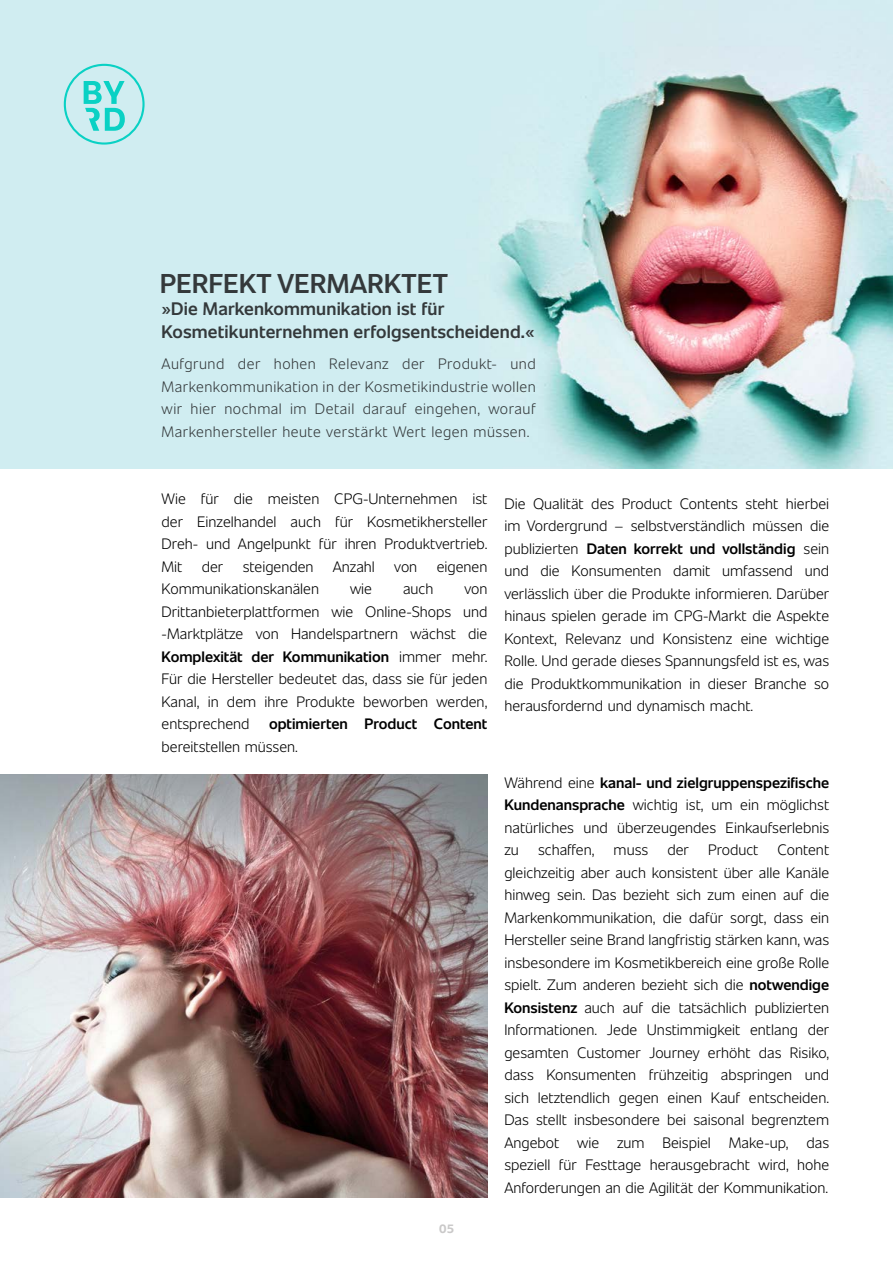
<style>
.page{position:relative;width:893px;height:1263px;background:#fff}
.page>*{position:absolute;margin:0;border:0;box-sizing:border-box;transform-origin:0 0}
.t1{font:600 27px "Unitext";letter-spacing:.01em;color:#34393b}
.t2{font:600 18px/22.5px "Unitext";letter-spacing:.01em;color:#34393b}
.t3{font:300 15px/22.5px "Unitext";color:#000;text-align:justify}
.t4{font:300 15px/22.5px "Unitext";letter-spacing:.03em;color:#34393b;text-align:justify}
.t5{font:600 15px "Unitext";color:#000}
.t6{font:700 12px "Unitext";color:#cac9c9}
.s1{font-weight:600}
</style>
<div class="page">
<img style="left:0;top:0;width:893px;height:468px">
<svg style="left:64px;top:64px;width:81px;height:81px;background:#a4e6e7"></svg>
<img style="left:0;top:774px;width:487px;height:423px">
<h1 class="t1" style="left:160px;top:263px;width:289px">PERFEKT VERMARKTET</h1>
<p class="t2" style="left:162px;top:296px;width:375px">»Die Markenkommunikation ist für<br>Kosmetikunternehmen erfolgsentscheidend.«</p>
<p class="t4" style="left:162px;top:351px;width:376px">Aufgrund der hohen Relevanz der Produkt- und Markenkommunikation in der Kosmetikindustrie wollen wir hier nochmal im Detail darauf eingehen, worauf Markenhersteller heute verstärkt Wert legen müssen.</p>
<p class="t3" style="left:162px;top:486px;width:327px">Wie für die meisten CPG-Unternehmen ist der Einzelhandel auch für Kosmetikhersteller Dreh- und Angelpunkt für ihren Produktvertrieb.<br>Mit</p>
<p class="t3" style="left:202px;top:554px;width:23px">der</p>
<p class="t3" style="left:243px;top:554px;width:72px">steigenden</p>
<p class="t3" style="left:333px;top:554px;width:44px">Anzahl</p>
<p class="t3" style="left:394px;top:554px;width:25px">von</p>
<p class="t3" style="left:437px;top:554px;width:52px">eigenen</p>
<p class="t3" style="left:162px;top:576px;width:159px">Kommunikationskanälen</p>
<p class="t3" style="left:350px;top:576px;width:24px">wie</p>
<p class="t3" style="left:403px;top:576px;width:32px">auch</p>
<p class="t3" style="left:162px;top:576px;width:327px;text-indent:303px">von Drittanbieterplattformen wie Online-Shops und -Marktplätze von Handelspartnern wächst die <span class="s1">Komplexität der Kommunikation</span> immer mehr.<br>Für die Hersteller bedeutet das, dass sie für jeden Kanal, in dem ihre Produkte beworben werden, entsprechend</p>
<p class="t5" style="left:269px;top:713px;width:220px">optimierten Product Content</p>
<p class="t3" style="left:162px;top:734px;width:138px">bereitstellen müssen.</p>
<p class="t6" style="left:439px;top:1220px;width:16px">05</p>
<p class="t3" style="left:504px;top:491px;width:326px">Die Qualität des Product Contents steht hierbei im Vordergrund – selbstverständlich müssen die publizierten <span class="s1">Daten korrekt und vollständig</span> sein und die Konsumenten damit umfassend und verlässlich über die Produkte informieren. Darüber hinaus spielen gerade im CPG-Markt die Aspekte Kontext, Relevanz und Konsistenz eine wichtige Rolle. Und gerade dieses Spannungsfeld ist es, was die Produktkommunikation in dieser Branche so herausfordernd und dynamisch macht.</p>
<p class="t3" style="left:504px;top:770px;width:326px">Während eine <span class="s1">kanal- und zielgruppenspezifische Kundenansprache</span> wichtig ist, um ein möglichst natürliches und überzeugendes Einkaufserlebnis zu</p>
<p class="t3" style="left:504px;top:837px;width:326px;text-indent:273px">Content gleichzeitig aber auch konsistent über alle Kanäle hinweg sein. Das bezieht sich zum einen auf die Markenkommunikation, die dafür sorgt, dass ein Hersteller seine Brand langfristig stärken kann, was insbesondere im Kosmetikbereich eine große Rolle spielt. Zum anderen bezieht sich die <span class="s1">notwendige Konsistenz</span> auch auf die tatsächlich publizierten Informationen. Jede Unstimmigkeit entlang der gesamten Customer Journey erhöht das Risiko, dass Konsumenten frühzeitig abspringen und sich letztendlich gegen einen Kauf entscheiden.<br>Das stellt insbesondere bei saisonal begrenztem Angebot wie zum Beispiel Make-up, das speziell für Festtage herausgebracht wird, hohe Anforderungen an die Agilität der Kommunikation.</p>
<p class="t3" style="left:538px;top:837px;width:58px">schaffen,</p>
<p class="t3" style="left:614px;top:837px;width:36px">muss</p>
<p class="t3" style="left:667px;top:837px;width:23px">der</p>
<p class="t3" style="left:708px;top:837px;width:52px">Product</p>
</div>
